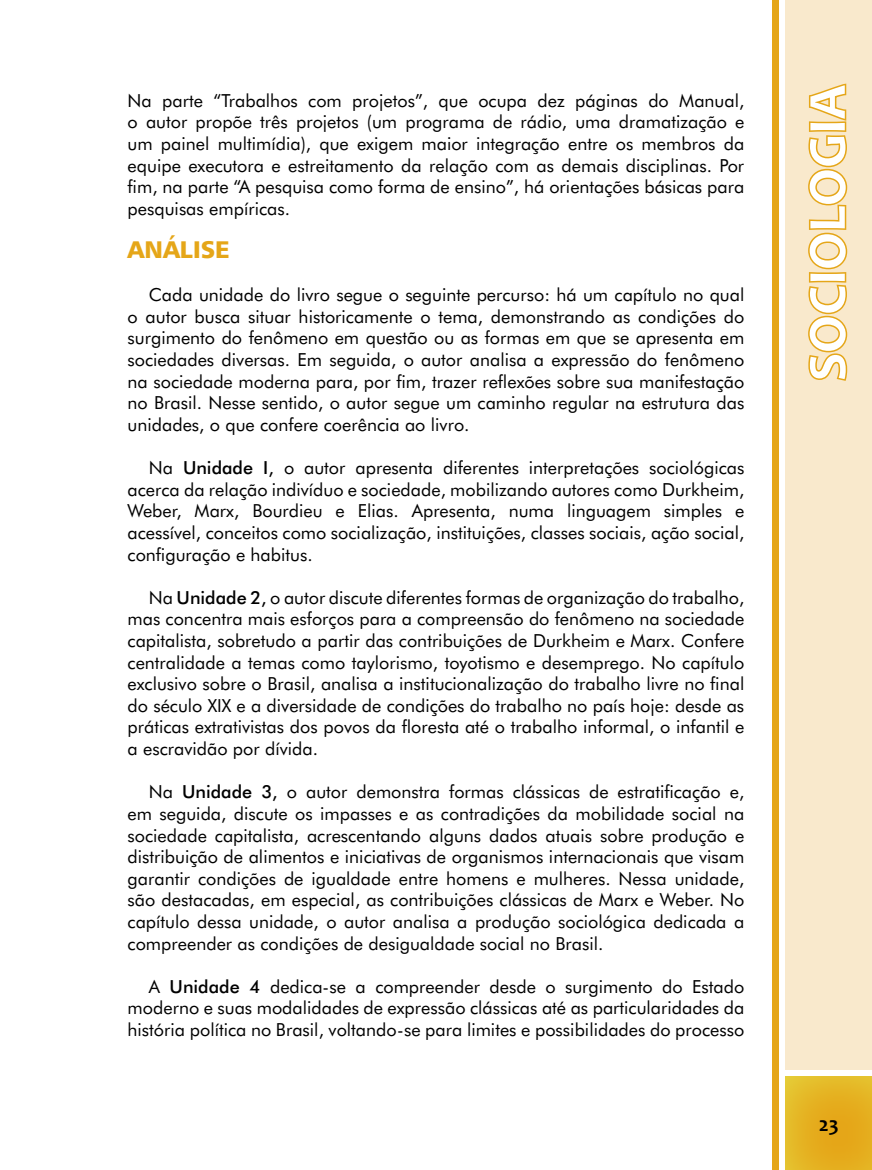
<style>
.page{position:relative;width:872px;height:1170px;background:#fff}
.page>*{position:absolute;margin:0;border:0;box-sizing:border-box;transform-origin:0 0}
.t1{font:700 54px "Candara";color:#fff}
.t2{font:24px "Humanist 777 BT Black B";color:#e5a618}
.t3{font:700 21px "Candara";color:#000}
.t4{font:18px/21.6px "Futura BT";color:#000;text-align:justify}
.s1{font-weight:500}
</style>
<div class="page">
<div style="left:785px;top:0;width:87px;height:1068px;background:#f9e9cc"></div>
<svg style="left:785px;top:1076px;width:87px;height:93px;background:#e5b221"></svg>
<div style="left:771px;top:0;width:7px;height:1169px;background:#e5a618"></div>
<svg style="left:808px;top:83px;width:40px;height:298px"></svg>
<p class="t4" style="left:128px;top:89px;width:618px">Na parte “Trabalhos com projetos”, que ocupa dez páginas do Manual, o autor propõe três projetos (um programa de rádio, uma dramatização e um painel multimídia), que exigem maior integração entre os membros da equipe executora e estreitamento da relação com as demais disciplinas. Por fim, na parte “A pesquisa como forma de ensino”, há orientações básicas para pesquisas empíricas.</p>
<h2 class="t2" style="left:128px;top:234px;width:104px">ANÁLISE</h2>
<p class="t4" style="left:128px;top:284px;width:618px;text-indent:21px">Cada unidade do livro segue o seguinte percurso: há um capítulo no qual o autor busca situar historicamente o tema, demonstrando as condições do surgimento do fenômeno em questão ou as formas em que se apresenta em sociedades diversas. Em seguida, o autor analisa a expressão do fenômeno na sociedade moderna para, por fim, trazer reflexões sobre sua manifestação no Brasil. Nesse sentido, o autor segue um caminho regular na estrutura das unidades, o que confere coerência ao livro.</p>
<p class="t4" style="left:128px;top:456px;width:618px;text-indent:21px">Na <span class="s1">Unidade I,</span> o autor apresenta diferentes interpretações sociológicas acerca da relação indivíduo e sociedade, mobilizando autores como Durkheim, Weber, Marx, Bourdieu e Elias. Apresenta, numa linguagem simples e acessível, conceitos como socialização, instituições, classes sociais, ação social, configuração e habitus.</p>
<p class="t4" style="left:128px;top:586px;width:618px;text-indent:21px">Na <span class="s1">Unidade 2,</span> o autor discute diferentes formas de organização do trabalho, mas concentra mais esforços para a compreensão do fenômeno na sociedade capitalista, sobretudo a partir das contribuições de Durkheim e Marx. Confere centralidade a temas como taylorismo, toyotismo e desemprego. No capítulo exclusivo sobre o Brasil, analisa a institucionalização do trabalho livre no final do século XIX e a diversidade de condições do trabalho no país hoje: desde as práticas extrativistas dos povos da floresta até o trabalho informal, o infantil e a escravidão por dívida.</p>
<p class="t4" style="left:128px;top:780px;width:618px;text-indent:21px">Na <span class="s1">Unidade 3,</span> o autor demonstra formas clássicas de estratificação e, em seguida, discute os impasses e as contradições da mobilidade social na sociedade capitalista, acrescentando alguns dados atuais sobre produção e distribuição de alimentos e iniciativas de organismos internacionais que visam garantir condições de igualdade entre homens e mulheres. Nessa unidade, são destacadas, em especial, as contribuições clássicas de Marx e Weber. No capítulo dessa unidade, o autor analisa a produção sociológica dedicada a compreender as condições de desigualdade social no Brasil.</p>
<p class="t4" style="left:128px;top:975px;width:618px;text-indent:21px">A <span class="s1">Unidade 4</span> dedica-se a compreender desde o surgimento do Estado moderno e suas modalidades de expressão clássicas até as particularidades da história política no Brasil, voltando-se para limites e possibilidades do processo</p>
<h1 class="t1" style="left:794px;top:381px;width:297px;rotate:-90deg">SOCIOLOGIA</h1>
<p class="t3" style="left:819px;top:1111px;width:21px">23</p>
</div>
